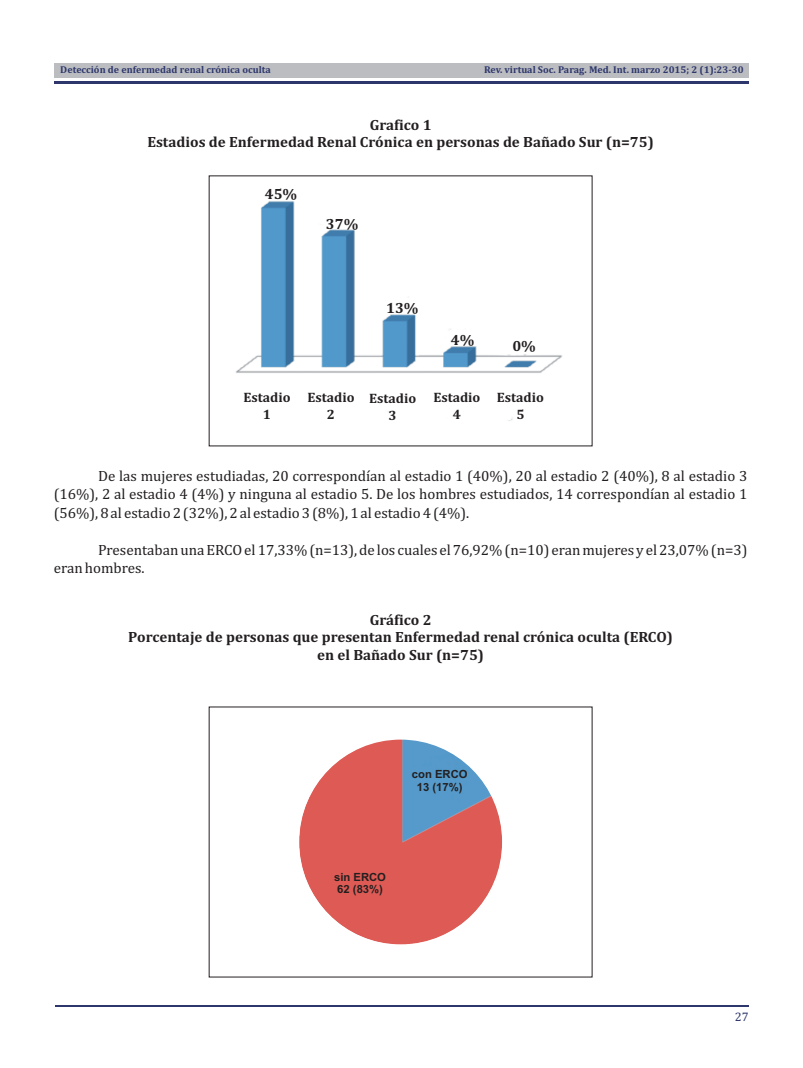
<style>
.page{position:relative;width:803px;height:1068px;background:#fff}
.page>*{position:absolute;margin:0;border:0;box-sizing:border-box;transform-origin:0 0}
.t1{font:15px/18.5px "Cambria";color:#231f20;text-align:justify}
.t2{font:700 15px/17.2px "Cambria";color:#231f20;text-align:center}
.t3{font:700 13.75px/17px "Cambria";color:#231f20;text-align:center}
.t4{font:12.5px "Cambria";color:#2d376c}
.t5{font:700 11.25px/12.6px "Arial";color:#231f20;text-align:center}
.t6{font:700 10px "Cambria";color:#2d376c}
</style>
<div class="page">
<div style="left:54px;top:63px;width:694px;height:15px;background:#bcbdc0"></div>
<hr style="left:54px;top:81px;width:694px;height:3px;background:#2d376c">
<hr style="left:56px;top:1005px;width:692px;height:1px;background:#2d376c">
<img style="left:235px;top:201px;width:328px;height:220px">
<img style="left:299px;top:739px;width:202px;height:205px;border-radius:50%">
<p class="t6" style="left:60px;top:66px;width:212px">Detección de enfermedad renal crónica oculta</p>
<p class="t6" style="left:484px;top:65px;width:261px">Rev. virtual Soc. Parag. Med. Int. marzo 2015; 2 (1):23-30</p>
<p class="t2" style="left:147px;top:117px;width:507px">Grafico 1<br>Estadios de Enfermedad Renal Crónica en personas de Bañado Sur (n=75)</p>
<p class="t2" style="left:264px;top:186px;width:34px">45%</p>
<p class="t2" style="left:326px;top:216px;width:34px">37%</p>
<p class="t2" style="left:386px;top:300px;width:34px">13%</p>
<p class="t2" style="left:450px;top:332px;width:25px">4%</p>
<p class="t2" style="left:512px;top:338px;width:25px">0%</p>
<p class="t3" style="left:243px;top:390px;width:48px">Estadio<br>1</p>
<p class="t3" style="left:307px;top:390px;width:48px">Estadio<br>2</p>
<p class="t3" style="left:369px;top:390px;width:48px">Estadio<br>3</p>
<p class="t3" style="left:433px;top:390px;width:48px">Estadio<br>4</p>
<p class="t3" style="left:496px;top:389px;width:48px">Estadio<br>5</p>
<p class="t1" style="left:54px;top:467px;width:694px;text-indent:44px">De las mujeres estudiadas, 20 correspondían al estadio 1 (40%), 20 al estadio 2 (40%), 8 al estadio 3 (16%), 2 al estadio 4 (4%) y ninguna al estadio 5. De los hombres estudiados, 14 correspondían al estadio 1 (56%), 8 al estadio 2 (32%), 2 al estadio 3 (8%), 1 al estadio 4 (4%).</p>
<p class="t1" style="left:54px;top:541px;width:694px;text-indent:44px">Presentaban una ERCO el 17,33% (n=13), de los cuales el 76,92% (n=10) eran mujeres y el 23,07% (n=3) eran hombres.</p>
<p class="t2" style="left:128px;top:612px;width:545px">Gráfico 2<br>Porcentaje de personas que presentan Enfermedad renal crónica oculta (ERCO) en el Bañado Sur (n=75)</p>
<p class="t5" style="left:411px;top:769px;width:57px">con ERCO<br>13 (17%)</p>
<p class="t5" style="left:334px;top:871px;width:53px;text-align:left">sin ERCO<br>62 (83%)</p>
<p class="t4" style="left:734px;top:1011px;width:15px">27</p>
</div>
